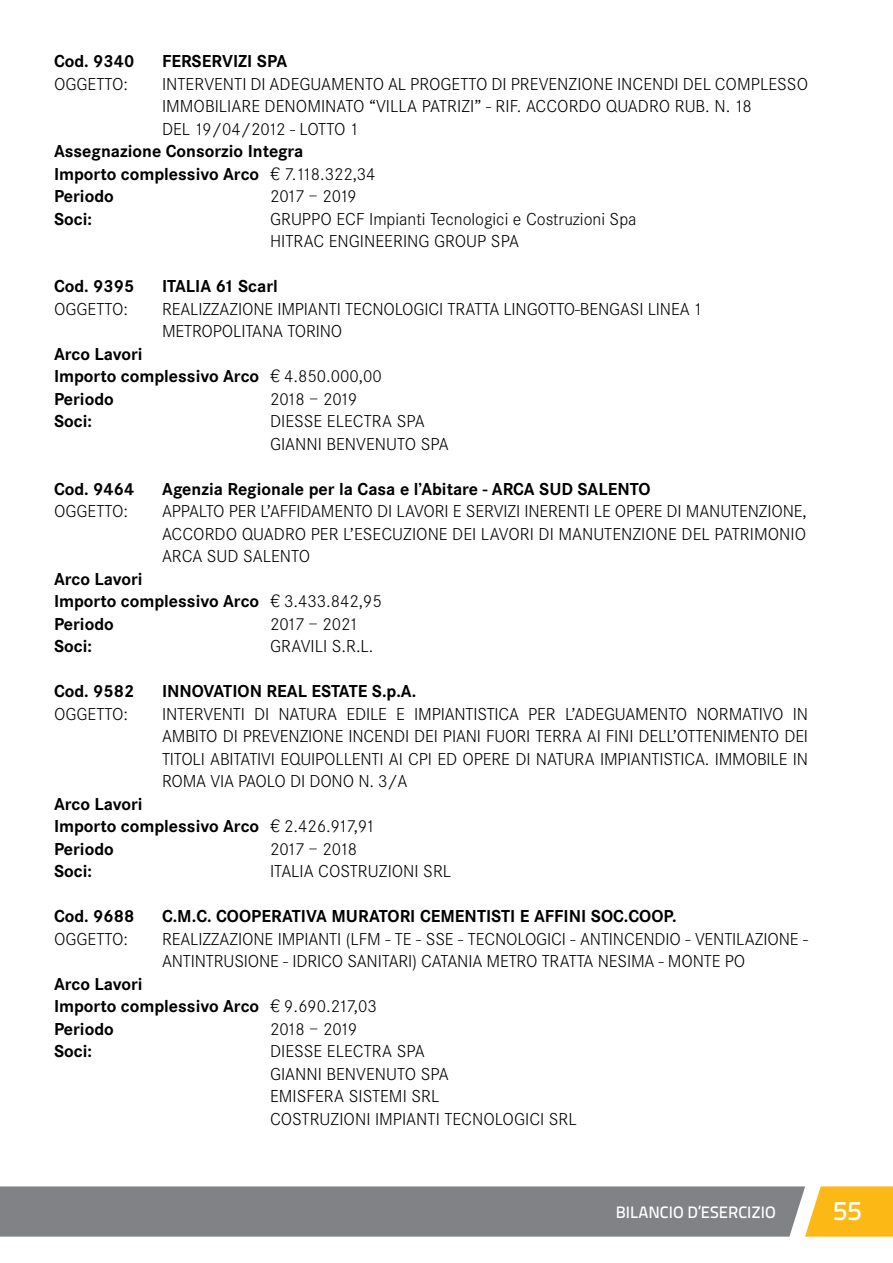
<style>
.page{position:relative;width:893px;height:1263px;background:#fff}
.page>*{position:absolute;margin:0;border:0;box-sizing:border-box;transform-origin:0 0}
.t1{font:27px "Titillium Text 25 L 600 wt";color:#fff}
.t2{font:300 18px/22.5px "Corporate S";color:#000;text-align:justify}
.t3{font:700 18px "Corporate S";color:#000}
.t4{font:300 18px "Corporate S";letter-spacing:-.065em;color:#000}
.t5{font:300 18px "Corporate S";letter-spacing:-.025em;color:#000}
.t6{font:300 18px "Corporate S";letter-spacing:-.03em;color:#000}
.t7{font:16.5px "Titillium Text 25 L 600 wt";color:#fff}
.s1{font-family:"Helvetica";font-weight:300}
.s2{font-weight:300}
</style>
<div class="page">
<svg style="left:0;top:1186px;width:893px;height:50px;background:#8e8a7e"></svg>
<p class="t3" style="left:54px;top:51px;width:82px">Cod. 9340</p>
<p class="t3" style="left:162px;top:51px;width:127px">FERSERVIZI SPA</p>
<p class="t2" style="left:54px;top:73px;width:76px">OGGETTO:</p>
<p class="t2" style="left:162px;top:73px;width:648px">INTERVENTI DI ADEGUAMENTO AL PROGETTO DI PREVENZIONE INCENDI DEL COMPLESSO</p>
<p class="t2" style="left:162px;top:95px;width:591px">IMMOBILIARE DENOMINATO “VILLA PATRIZI” - RIF. ACCORDO QUADRO RUB. N. 18</p>
<p class="t5" style="left:162px;top:119px;width:199px">DEL 19/04/2012 - LOTTO 1</p>
<p class="t3" style="left:54px;top:141px;width:251px">Assegnazione Consorzio Integra</p>
<p class="t3" style="left:54px;top:163px;width:323px">Importo complessivo Arco <span class="s1">€</span> <span class="s2">7.118.322,34</span></p>
<p class="t3" style="left:54px;top:186px;width:61px">Periodo</p>
<p class="t4" style="left:270px;top:186px;width:88px">2017 – 2019</p>
<p class="t3" style="left:54px;top:208px;width:39px">Soci:</p>
<p class="t2" style="left:270px;top:208px;width:368px">GRUPPO ECF Impianti Tecnologici e Costruzioni Spa</p>
<p class="t2" style="left:270px;top:230px;width:251px">HITRAC ENGINEERING GROUP SPA</p>
<p class="t3" style="left:54px;top:276px;width:82px">Cod. 9395</p>
<p class="t3" style="left:162px;top:276px;width:117px">ITALIA 61 Scarl</p>
<p class="t2" style="left:54px;top:298px;width:76px">OGGETTO:</p>
<p class="t2" style="left:162px;top:298px;width:543px">REALIZZAZIONE IMPIANTI TECNOLOGICI TRATTA LINGOTTO-BENGASI LINEA 1</p>
<p class="t2" style="left:162px;top:320px;width:182px">METROPOLITANA TORINO</p>
<p class="t3" style="left:54px;top:343px;width:90px">Arco Lavori</p>
<p class="t3" style="left:54px;top:366px;width:329px">Importo complessivo Arco <span class="s1">€</span> <span class="s2">4.850.000,00</span></p>
<p class="t3" style="left:54px;top:388px;width:61px">Periodo</p>
<p class="t4" style="left:270px;top:389px;width:89px">2018 – 2019</p>
<p class="t3" style="left:54px;top:411px;width:39px">Soci:</p>
<p class="t2" style="left:270px;top:410px;width:156px">DIESSE ELECTRA SPA</p>
<p class="t2" style="left:270px;top:433px;width:180px">GIANNI BENVENUTO SPA</p>
<p class="t3" style="left:54px;top:478px;width:82px">Cod. 9464</p>
<p class="t3" style="left:162px;top:478px;width:490px">Agenzia Regionale per la Casa e l’Abitare - ARCA SUD SALENTO</p>
<p class="t2" style="left:54px;top:500px;width:76px">OGGETTO:</p>
<p class="t2" style="left:162px;top:500px;width:646px">APPALTO PER L’AFFIDAMENTO DI LAVORI E SERVIZI INERENTI LE OPERE DI MANUTENZIONE,</p>
<p class="t2" style="left:162px;top:523px;width:646px">ACCORDO QUADRO PER L’ESECUZIONE DEI LAVORI DI MANUTENZIONE DEL PATRIMONIO</p>
<p class="t2" style="left:162px;top:545px;width:150px">ARCA SUD SALENTO</p>
<p class="t3" style="left:54px;top:568px;width:90px">Arco Lavori</p>
<p class="t3" style="left:54px;top:591px;width:329px">Importo complessivo Arco <span class="s1">€</span> <span class="s2">3.433.842,95</span></p>
<p class="t3" style="left:54px;top:613px;width:61px">Periodo</p>
<p class="t6" style="left:270px;top:614px;width:90px">2017 – 2021</p>
<p class="t3" style="left:54px;top:636px;width:39px">Soci:</p>
<p class="t2" style="left:270px;top:635px;width:105px">GRAVILI S.R.L.</p>
<p class="t3" style="left:54px;top:681px;width:82px">Cod. 9582</p>
<p class="t3" style="left:162px;top:681px;width:256px">INNOVATION REAL ESTATE S.p.A.</p>
<p class="t2" style="left:54px;top:703px;width:76px">OGGETTO:</p>
<p class="t2" style="left:162px;top:703px;width:648px">INTERVENTI DI NATURA EDILE E IMPIANTISTICA PER L’ADEGUAMENTO NORMATIVO IN AMBITO DI PREVENZIONE INCENDI DEI PIANI FUORI TERRA AI FINI DELL’OTTENIMENTO DEI TITOLI ABITATIVI EQUIPOLLENTI AI CPI ED OPERE DI NATURA IMPIANTISTICA. IMMOBILE IN ROMA VIA PAOLO DI DONO N. 3/A</p>
<p class="t3" style="left:54px;top:793px;width:90px">Arco Lavori</p>
<p class="t3" style="left:54px;top:816px;width:323px">Importo complessivo Arco <span class="s1">€</span> <span class="s2">2.426.917,91</span></p>
<p class="t3" style="left:54px;top:838px;width:61px">Periodo</p>
<p class="t4" style="left:270px;top:839px;width:89px">2017 – 2018</p>
<p class="t3" style="left:54px;top:861px;width:39px">Soci:</p>
<p class="t2" style="left:270px;top:860px;width:183px">ITALIA COSTRUZIONI SRL</p>
<p class="t3" style="left:54px;top:906px;width:82px">Cod. 9688</p>
<p class="t3" style="left:162px;top:906px;width:516px">C.M.C. COOPERATIVA MURATORI CEMENTISTI E AFFINI SOC.COOP.</p>
<p class="t2" style="left:54px;top:928px;width:76px">OGGETTO:</p>
<p class="t2" style="left:162px;top:928px;width:648px">REALIZZAZIONE IMPIANTI (LFM - TE - SSE - TECNOLOGICI - ANTINCENDIO - VENTILAZIONE -<br>ANTINTRUSIONE - IDRICO SANITARI) CATANIA METRO TRATTA NESIMA - MONTE PO</p>
<p class="t3" style="left:54px;top:973px;width:90px">Arco Lavori</p>
<p class="t3" style="left:54px;top:996px;width:324px">Importo complessivo Arco <span class="s1">€</span> <span class="s2">9.690.217,03</span></p>
<p class="t3" style="left:54px;top:1018px;width:61px">Periodo</p>
<p class="t4" style="left:270px;top:1019px;width:89px">2018 – 2019</p>
<p class="t3" style="left:54px;top:1041px;width:39px">Soci:</p>
<p class="t2" style="left:270px;top:1040px;width:156px">DIESSE ELECTRA SPA</p>
<p class="t2" style="left:270px;top:1063px;width:180px">GIANNI BENVENUTO SPA</p>
<p class="t2" style="left:270px;top:1085px;width:171px">EMISFERA SISTEMI SRL</p>
<p class="t2" style="left:270px;top:1108px;width:308px">COSTRUZIONI IMPIANTI TECNOLOGICI SRL</p>
<p class="t7" style="left:616px;top:1199px;width:162px">BILANCIO D’ESERCIZIO</p>
<h1 class="t1" style="left:833px;top:1190px;width:30px">55</h1>
</div>
